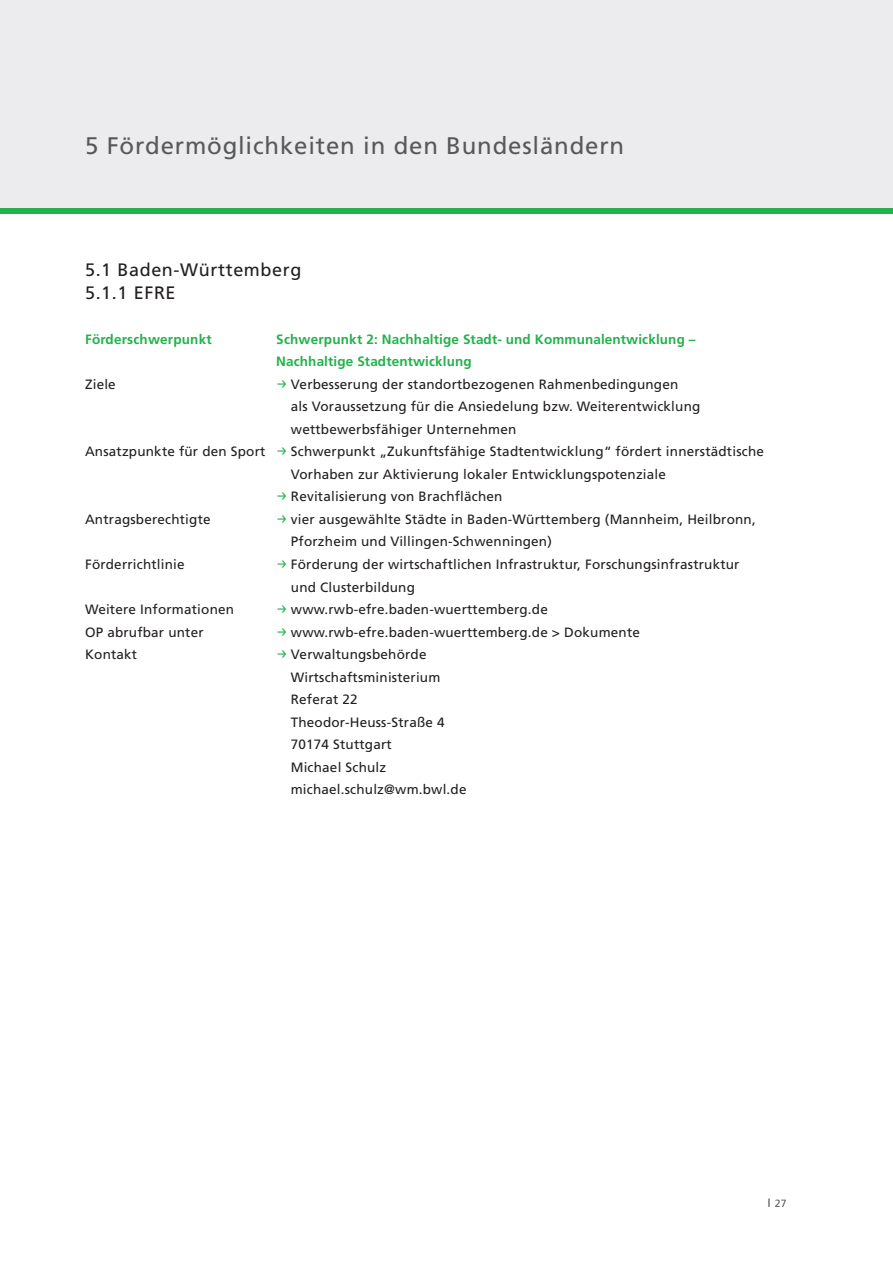
<style>
.page{position:relative;width:893px;height:1263px;background:#fff}
.page>*{position:absolute;margin:0;border:0;box-sizing:border-box;transform-origin:0 0}
.t1{font:24px "Frutiger LT";letter-spacing:.035em;color:#57585a}
.t2{font:18px/22.5px "Frutiger LT";letter-spacing:.035em;color:#231f20}
.t3{font:13.5px/22.5px "Frutiger LT";letter-spacing:.015em;color:#231f20}
.t4{font:700 13.5px/22.5px "Frutiger LT";letter-spacing:.01em;color:#23b24b}
.t5{font:10.5px "Frutiger LT";color:#57585a}
.s1{font-family:"Fago No Regular Expert";color:#23b24b}
.s2{font-size:12px}
</style>
<div class="page">
<div style="left:0;top:0;width:893px;height:208px;background:#ececee"></div>
<div style="left:0;top:208px;width:893px;height:6px;background:#23b24b"></div>
<h1 class="t1" style="left:85px;top:136px;width:541px">5 Fördermöglichkeiten in den Bundesländern</h1>
<h2 class="t2" style="left:85px;top:260px;width:218px">5.1 Baden-Württemberg<br>5.1.1 EFRE</h2>
<p class="t4" style="left:85px;top:329px;width:128px">Förderschwerpunkt</p>
<p class="t4" style="left:276px;top:329px;width:421px">Schwerpunkt 2: Nachhaltige Stadt- und Kommunalentwicklung –<br>Nachhaltige Stadtentwicklung</p>
<p class="t3" style="left:85px;top:374px;width:32px">Ziele</p>
<p class="t3" style="left:276px;top:374px;width:403px"><span class="s1">p</span> Verbesserung der standortbezogenen Rahmenbedingungen</p>
<p class="t3" style="left:291px;top:396px;width:411px">als Voraussetzung für die Ansiedelung bzw. Weiterentwicklung</p>
<p class="t3" style="left:291px;top:419px;width:227px">wettbewerbsfähiger Unternehmen</p>
<p class="t3" style="left:85px;top:442px;width:680px">Ansatzpunkte für den Sport <span class="s1">p</span> Schwerpunkt „Zukunftsfähige Stadtentwicklung“ fördert innerstädtische</p>
<p class="t3" style="left:291px;top:464px;width:377px">Vorhaben zur Aktivierung lokaler Entwicklungspotenziale</p>
<p class="t3" style="left:276px;top:487px;width:228px"><span class="s1">p</span> Revitalisierung von Brachflächen</p>
<p class="t3" style="left:85px;top:509px;width:127px">Antragsberechtigte</p>
<p class="t3" style="left:291px;top:509px;width:466px;text-indent:-15px"><span class="s1">p</span> vier ausgewählte Städte in Baden-Württemberg (Mannheim, Heilbronn,<br>Pforzheim und Villingen-Schwenningen)</p>
<p class="t3" style="left:85px;top:554px;width:101px">Förderrichtlinie</p>
<p class="t3" style="left:291px;top:554px;width:450px;text-indent:-15px"><span class="s1">p</span> Förderung der wirtschaftlichen Infrastruktur, Forschungsinfrastruktur und Clusterbildung</p>
<p class="t3" style="left:85px;top:599px;width:151px">Weitere Informationen</p>
<p class="t3" style="left:276px;top:599px;width:273px"><span class="s1">p</span> www.rwb-efre.baden-wuerttemberg.de</p>
<p class="t3" style="left:85px;top:622px;width:120px">OP abrufbar unter</p>
<p class="t3" style="left:276px;top:622px;width:365px"><span class="s1">p</span> www.rwb-efre.baden-wuerttemberg.de &gt; Dokumente</p>
<p class="t3" style="left:85px;top:644px;width:54px">Kontakt</p>
<p class="t3" style="left:291px;top:644px;width:177px;text-indent:-14px"><span class="s1">p</span> Verwaltungsbehörde<br>Wirtschaftsministerium<br>Referat 22<br>Theodor-Heuss-Straße 4<br>70174 Stuttgart<br>Michael Schulz michael.schulz@wm.bwl.de</p>
<p class="t5" style="left:767px;top:1199px;width:21px"><span class="s2">I</span> 27</p>
</div>
